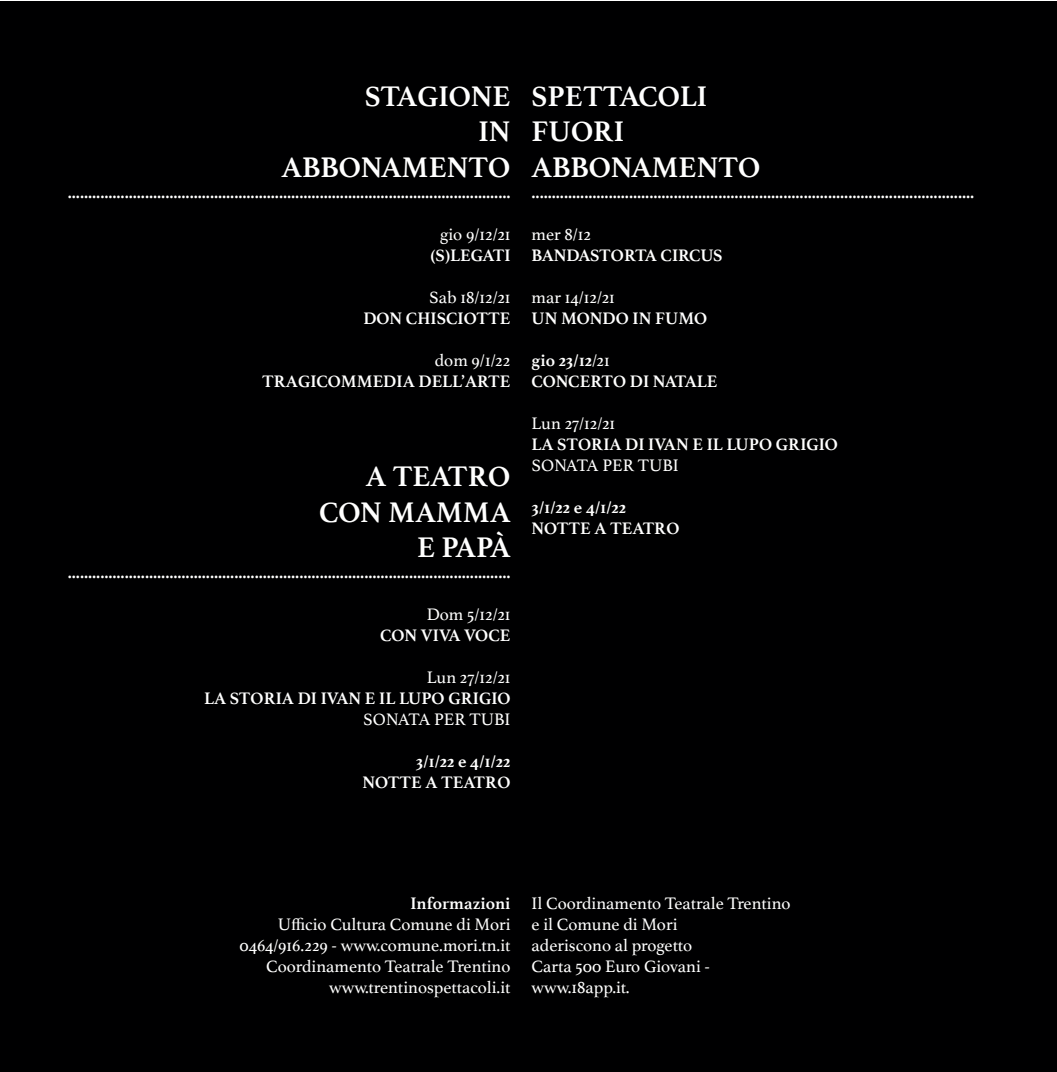
<style>
.page{position:relative;width:1057px;height:1072px;background:#fff}
.page>*{position:absolute;margin:0;border:0;box-sizing:border-box;transform-origin:0 0}
.t1{font:700 29.75px/35.7px "Athelas";color:#fff;text-align:right}
.t2{font:700 17.5px/21px "Athelas";color:#fff}
.t3{font:17.5px/21px "Athelas";color:#fff}
.s1{font-weight:400}
</style>
<div class="page">
<div style="left:0;top:1px;width:1057px;height:1070px;background:#000001"></div>
<h1 class="t1" style="left:282px;top:77px;width:230px">STAGIONE<br>IN<br>ABBONAMENTO</h1>
<p class="t2" style="left:68px;top:181px;width:444px">.............................................................................................................</p>
<p class="t3" style="left:440px;top:223px;width:72px">gio 9/12/21</p>
<p class="t2" style="left:430px;top:244px;width:81px">(S)LEGATI</p>
<p class="t3" style="left:429px;top:286px;width:83px">Sab 18/12/21</p>
<p class="t2" style="left:363px;top:307px;width:149px">DON CHISCIOTTE</p>
<p class="t3" style="left:435px;top:349px;width:77px">dom 9/1/22</p>
<p class="t2" style="left:262px;top:370px;width:250px">TRAGICOMMEDIA DELL’ARTE</p>
<h1 class="t1" style="left:319px;top:457px;width:193px">A TEATRO<br>CON MAMMA<br>E PAPÀ</h1>
<p class="t2" style="left:68px;top:561px;width:444px">.............................................................................................................</p>
<p class="t3" style="left:427px;top:603px;width:85px">Dom 5/12/21</p>
<p class="t2" style="left:380px;top:624px;width:132px">CON VIVA VOCE</p>
<p class="t3" style="left:427px;top:666px;width:85px">Lun 27/12/21</p>
<p class="t2" style="left:204px;top:687px;width:308px">LA STORIA DI IVAN E IL LUPO GRIGIO</p>
<p class="t3" style="left:363px;top:708px;width:149px">SONATA PER TUBI</p>
<p class="t2" style="left:362px;top:750px;width:149px;text-align:right">3/1/22 e 4/1/22<br>NOTTE A TEATRO</p>
<h1 class="t1" style="left:531px;top:77px;width:230px;text-align:left">SPETTACOLI<br>FUORI<br>ABBONAMENTO</h1>
<p class="t2" style="left:531px;top:181px;width:444px">.............................................................................................................</p>
<p class="t3" style="left:531px;top:223px;width:61px">mer 8/12</p>
<p class="t2" style="left:531px;top:244px;width:193px">BANDASTORTA CIRCUS</p>
<p class="t3" style="left:531px;top:286px;width:85px">mar 14/12/21</p>
<p class="t2" style="left:531px;top:307px;width:177px">UN MONDO IN FUMO</p>
<p class="t2" style="left:531px;top:349px;width:187px">gio 23/12<span class="s1">/21<br></span>CONCERTO DI NATALE</p>
<p class="t3" style="left:531px;top:412px;width:85px">Lun 27/12/21</p>
<p class="t2" style="left:531px;top:433px;width:308px">LA STORIA DI IVAN E IL LUPO GRIGIO</p>
<p class="t3" style="left:531px;top:454px;width:149px">SONATA PER TUBI</p>
<p class="t2" style="left:531px;top:496px;width:149px">3/1/22 e 4/1/22<br>NOTTE A TEATRO</p>
<p class="t2" style="left:410px;top:892px;width:102px">Informazioni</p>
<p class="t3" style="left:240px;top:913px;width:272px;text-align:right">Ufficio Cultura Comune di Mori 0464/916.229 - www.comune.mori.tn.it Coordinamento Teatrale Trentino www.trentinospettacoli.it</p>
<p class="t3" style="left:531px;top:892px;width:260px">Il Coordinamento Teatrale Trentino e il Comune di Mori<br>aderiscono al progetto<br>Carta 500 Euro Giovani - www.18app.it.</p>
</div>
